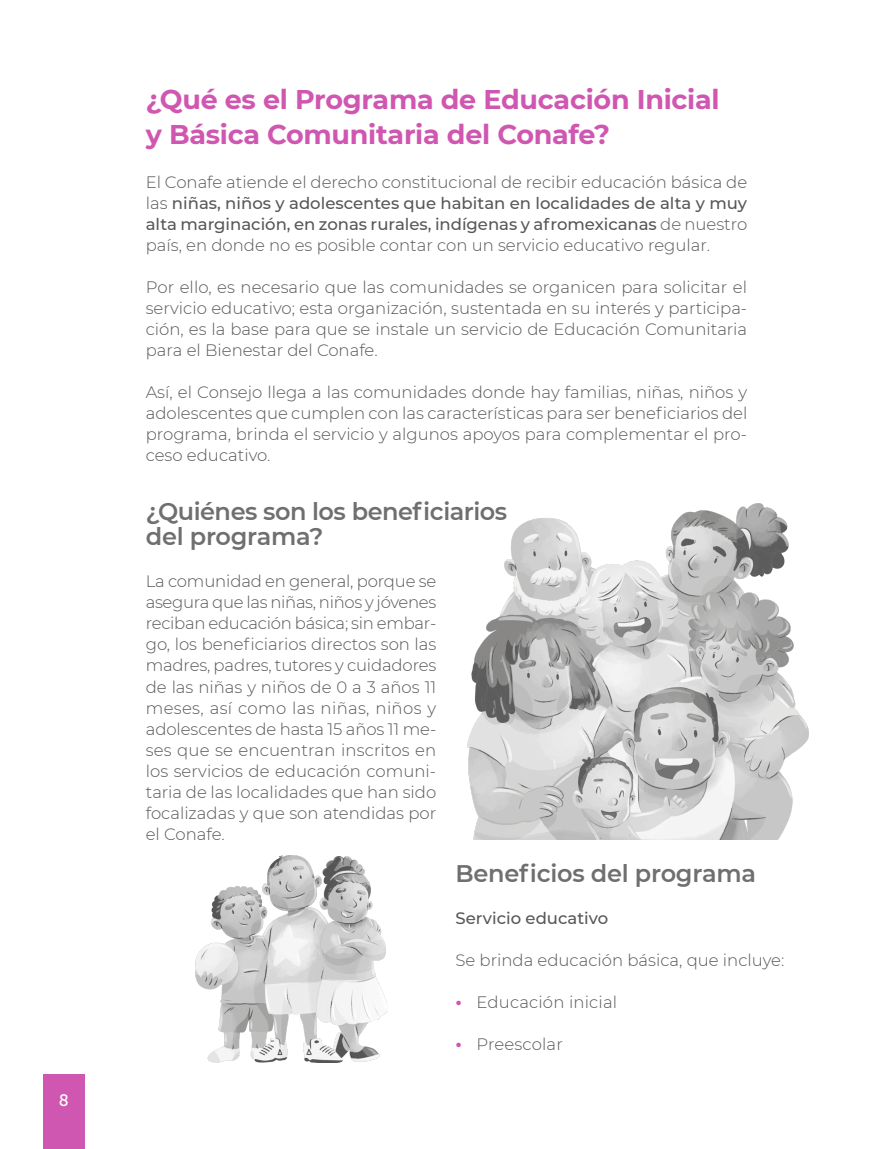
<style>
.page{position:relative;width:893px;height:1149px;background:#fff}
.page>*{position:absolute;margin:0;border:0;box-sizing:border-box;transform-origin:0 0}
.t1{font:700 27px/34.5px "Montserrat";letter-spacing:-.01em;color:#d057b1}
.t2{font:600 24px/25px "Montserrat";letter-spacing:-.015em;color:#706f6f}
.t3{font:300 16.5px/21px "Montserrat";color:#575756;text-align:justify}
.t4{font:500 16.5px "Montserrat";color:#575756}
.t5{font:16.5px "Museo Sans 500";color:#fff}
.s1{font-weight:500}
.s2{font-weight:700;font-size:18px;color:#d057b1}
</style>
<div class="page">
<div style="left:43px;top:1074px;width:42px;height:74px;background:#d057b1"></div>
<img style="left:468px;top:503px;width:340px;height:336px">
<img style="left:196px;top:855px;width:191px;height:206px">
<p class="t5" style="left:59px;top:1090px;width:12px">8</p>
<h1 class="t1" style="left:146px;top:81px;width:575px">¿Qué es el Programa de Educación Inicial y Básica Comunitaria del Conafe?</h1>
<p class="t3" style="left:146px;top:171px;width:603px">El Conafe atiende el derecho constitucional de recibir educación básica de las <span class="s1">niñas, niños y adolescentes que habitan en localidades de alta y muy alta marginación, en zonas rurales, indígenas y afromexicanas</span> de nuestro país, en donde no es posible contar con un servicio educativo regular.</p>
<p class="t3" style="left:146px;top:276px;width:603px">Por ello, es necesario que las comunidades se organicen para solicitar el servicio educativo; esta organización, sustentada en su interés y participa&shy;ción, es la base para que se instale un servicio de Educación Comunitaria para el Bienestar del Conafe.</p>
<p class="t3" style="left:146px;top:381px;width:603px">Así, el Consejo llega a las comunidades donde hay familias, niñas, niños y adolescentes que cumplen con las características para ser beneficiarios del programa, brinda el servicio y algunos apoyos para complementar el pro&shy;ceso educativo.</p>
<h2 class="t2" style="left:146px;top:498px;width:363px">¿Quiénes son los beneficiarios del programa?</h2>
<p class="t3" style="left:146px;top:570px;width:292px">La comunidad en general, porque se asegura que las niñas, niños y jóvenes reciban educación básica; sin embar&shy;go, los beneficiarios directos son las madres, padres, tutores y cuidadores de las niñas y niños de 0 a 3 años 11 meses, así como las niñas, niños y adolescentes de hasta 15 años 11 me&shy;ses que se encuentran inscritos en los servicios de educación comuni&shy;taria de las localidades que han sido focalizadas y que son atendidas por el Conafe.</p>
<h2 class="t2" style="left:455px;top:859px;width:302px">Beneficios del programa</h2>
<p class="t4" style="left:455px;top:906px;width:154px">Servicio educativo</p>
<p class="t3" style="left:455px;top:948px;width:330px">Se brinda educación básica, que incluye:</p>
<p class="t3" style="left:455px;top:990px;width:163px"><span class="s2">•</span> Educación inicial</p>
<p class="t3" style="left:455px;top:1032px;width:109px"><span class="s2">•</span> Preescolar</p>
</div>
